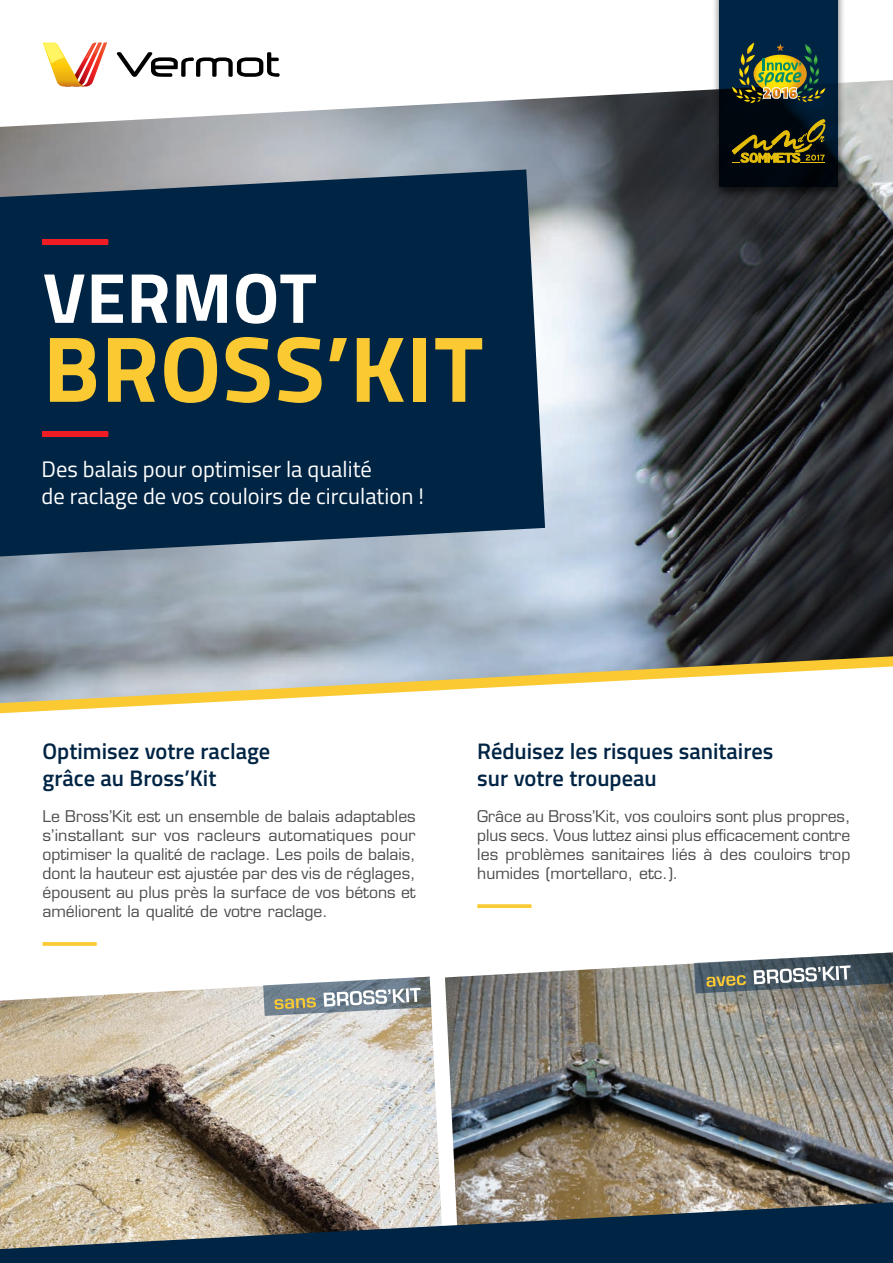
<style>
.page{position:relative;width:893px;height:1263px;background:#fff}
.page>*{position:absolute;margin:0;border:0;box-sizing:border-box;transform-origin:0 0}
.t1{font:700 93.75px "Titillium Web";letter-spacing:.01em;color:#fbca32}
.t2{font:700 71.1px "Titillium Web";letter-spacing:.01em;color:#fff}
.t3{font:600 22.5px/27px "Titillium Web";color:#002444}
.t4{font:22.5px/27px "Titillium Web";color:#fff}
.t5{font:15.75px/18.9px "Eurostile";color:#4b4c4d;text-align:justify}
</style>
<div class="page">
<svg style="left:0;top:703px;width:195px;height:10px"></svg>
<img style="left:0;top:80px;width:893px;height:623px">
<img style="left:0;top:986px;width:441px;height:216px">
<img style="left:445px;top:963px;width:448px;height:239px">
<svg style="left:0;top:169px;width:545px;height:387px;background:#0f304e"></svg>
<svg style="left:0;top:1202px;width:893px;height:61px;background:#465661"></svg>
<div style="left:711px;top:0;width:135px;height:200px;background:#231f20;opacity:.75"></div>
<svg style="left:720px;top:0;width:118px;height:187px;background:#00172c"></svg>
<svg style="left:43px;top:43px;width:64px;height:43px"></svg>
<svg style="left:117px;top:52px;width:163px;height:25px"></svg>
<img style="left:732px;top:43px;width:93px;height:60px">
<svg style="left:732px;top:119px;width:93px;height:44px;background:#433d0e"></svg>
<svg style="left:43px;top:942px;width:54px;height:4px"></svg>
<svg style="left:477px;top:904px;width:54px;height:4px"></svg>
<div style="left:43px;top:431px;width:65px;height:5px;background:#ee1d23"></div>
<div style="left:43px;top:240px;width:65px;height:5px;background:#ee1d23"></div>
<svg style="left:263px;top:977px;width:168px;height:39px"></svg>
<svg style="left:694px;top:952px;width:199px;height:41px"></svg>
<h2 class="t2" style="left:43px;top:244px;width:275px">VERMOT</h2>
<h1 class="t1" style="left:43px;top:297px;width:442px">BROSS’KIT</h1>
<h3 class="t4" style="left:42px;top:455px;width:384px">Des balais pour optimiser la qualité<br>de raclage de vos couloirs de circulation !</h3>
<h3 class="t3" style="left:43px;top:737px;width:229px">Optimisez votre raclage grâce au Bross’Kit</h3>
<p class="t5" style="left:43px;top:807px;width:375px">Le Bross’Kit est un ensemble de balais adaptables s’installant sur vos racleurs automatiques pour optimiser la qualité de raclage. Les poils de balais, dont la hauteur est ajustée par des vis de réglages, épousent au plus près la surface de vos bétons et améliorent la qualité de votre raclage.</p>
<h3 class="t3" style="left:477px;top:737px;width:298px">Réduisez les risques sanitaires sur votre troupeau</h3>
<p class="t5" style="left:477px;top:807px;width:375px">Grâce au Bross’Kit, vos couloirs sont plus propres, plus secs. Vous luttez ainsi plus efficacement contre les problèmes sanitaires liés à des couloirs trop humides (mortellaro, etc.).</p>
</div>
